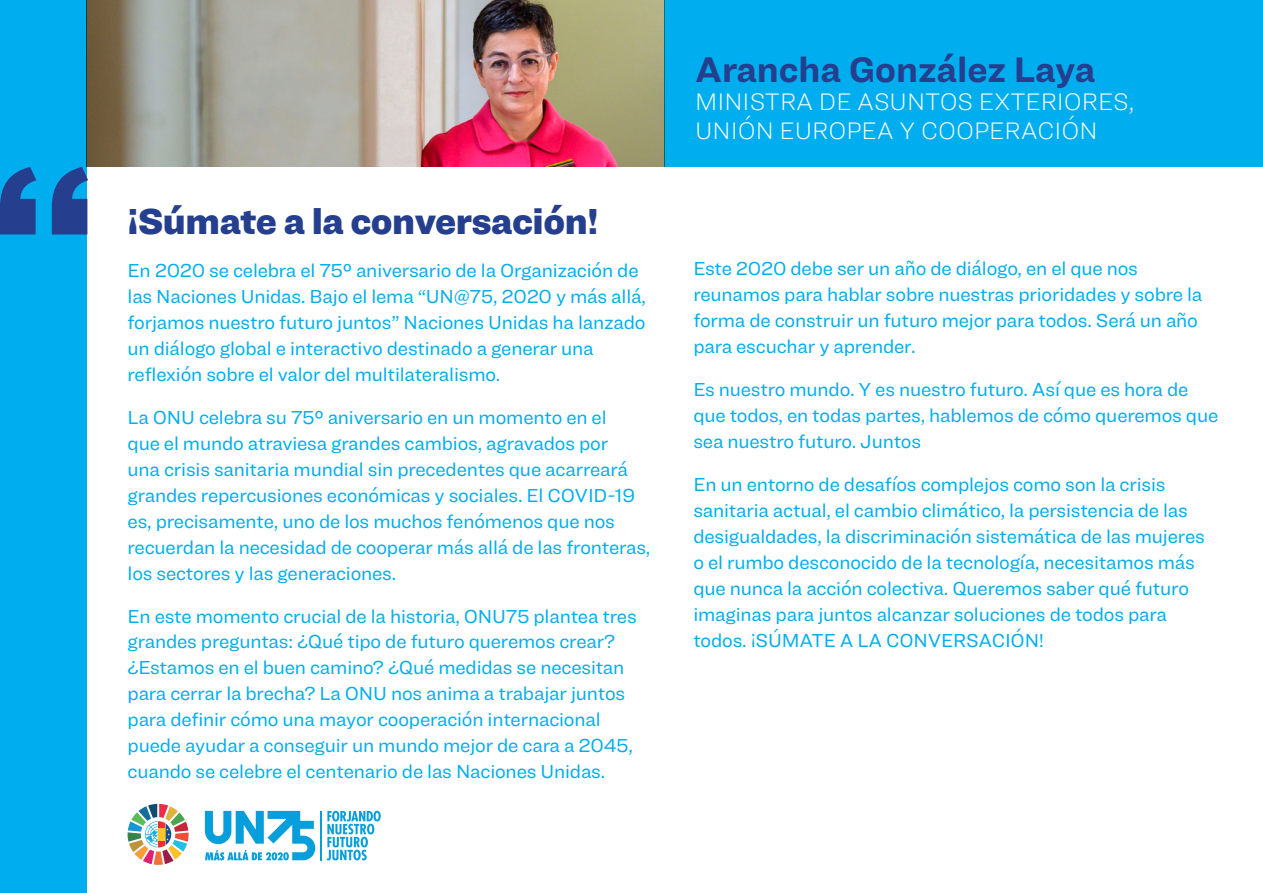
<style>
.page{position:relative;width:1263px;height:893px;background:#fff}
.page>*{position:absolute;margin:0;border:0;box-sizing:border-box;transform-origin:0 0}
.t1{font:900 37.5px "Ringside";letter-spacing:-.01em;color:#253f8e}
.t2{font:700 36.75px "Ringside";color:#253f8e}
.t3{font:100 24.75px/28.5px "Ringside";color:#fff}
.t4{font:19.5px/26px "Ringside";letter-spacing:-.01em;color:#00aeef}
</style>
<div class="page">
<img style="left:87px;top:0;width:578px;height:167px">
<div style="left:665px;top:1px;width:598px;height:166px;background:#00aeef"></div>
<div style="left:0;top:0;width:87px;height:893px;background:#00aeef"></div>
<svg style="left:0;top:167px;width:88px;height:67px"></svg>
<svg style="left:205px;top:811px;width:110px;height:49px"></svg>
<hr style="left:321px;top:811px;width:1px;height:49px;background:#069edb">
<svg style="left:327px;top:811px;width:54px;height:49px"></svg>
<svg style="left:128px;top:804px;width:61px;height:61px"></svg>
<p class="t1" style="left:128px;top:193px;width:472px">¡Súmate a la conversación!</p>
<p class="t4" style="left:128px;top:257px;width:520px">En 2020 se celebra el 75º aniversario de la Organización de las Naciones Unidas. Bajo el lema “UN@75, 2020 y más allá, forjamos nuestro futuro juntos” Naciones Unidas ha lanzado un diálogo global e interactivo destinado a generar una reflexión sobre el valor del multilateralismo.</p>
<p class="t4" style="left:128px;top:404px;width:524px">La ONU celebra su 75º aniversario en un momento en el<br>que el mundo atraviesa grandes cambios, agravados por<br>una crisis sanitaria mundial sin precedentes que acarreará grandes repercusiones económicas y sociales. El COVID-19 es, precisamente, uno de los muchos fenómenos que nos recuerdan la necesidad de cooperar más allá de las fronteras, los sectores y las generaciones.</p>
<p class="t4" style="left:128px;top:602px;width:511px">En este momento crucial de la historia, ONU75 plantea tres grandes preguntas: ¿Qué tipo de futuro queremos crear? ¿Estamos en el buen camino? ¿Qué medidas se necesitan para cerrar la brecha? La ONU nos anima a trabajar juntos para definir cómo una mayor cooperación internacional puede ayudar a conseguir un mundo mejor de cara a 2045, cuando se celebre el centenario de las Naciones Unidas.</p>
<p class="t2" style="left:695px;top:42px;width:401px">Arancha González Laya</p>
<p class="t3" style="left:695px;top:87px;width:440px">MINISTRA DE ASUNTOS EXTERIORES,<br>UNIÓN EUROPEA Y COOPERACIÓN</p>
<p class="t4" style="left:693px;top:255px;width:510px">Este 2020 debe ser un año de diálogo, en el que nos reunamos para hablar sobre nuestras prioridades y sobre la forma de construir un futuro mejor para todos. Será un año para escuchar y aprender.</p>
<p class="t4" style="left:693px;top:376px;width:526px">Es nuestro mundo. Y es nuestro futuro. Así que es hora de que todos, en todas partes, hablemos de cómo queremos que sea nuestro futuro. Juntos</p>
<p class="t4" style="left:693px;top:471px;width:513px">En un entorno de desafíos complejos como son la crisis sanitaria actual, el cambio climático, la persistencia de las desigualdades, la discriminación sistemática de las mujeres o el rumbo desconocido de la tecnología, necesitamos más que nunca la acción colectiva. Queremos saber qué futuro imaginas para juntos alcanzar soluciones de todos para todos. ¡SÚMATE A LA CONVERSACIÓN!</p>
</div>
